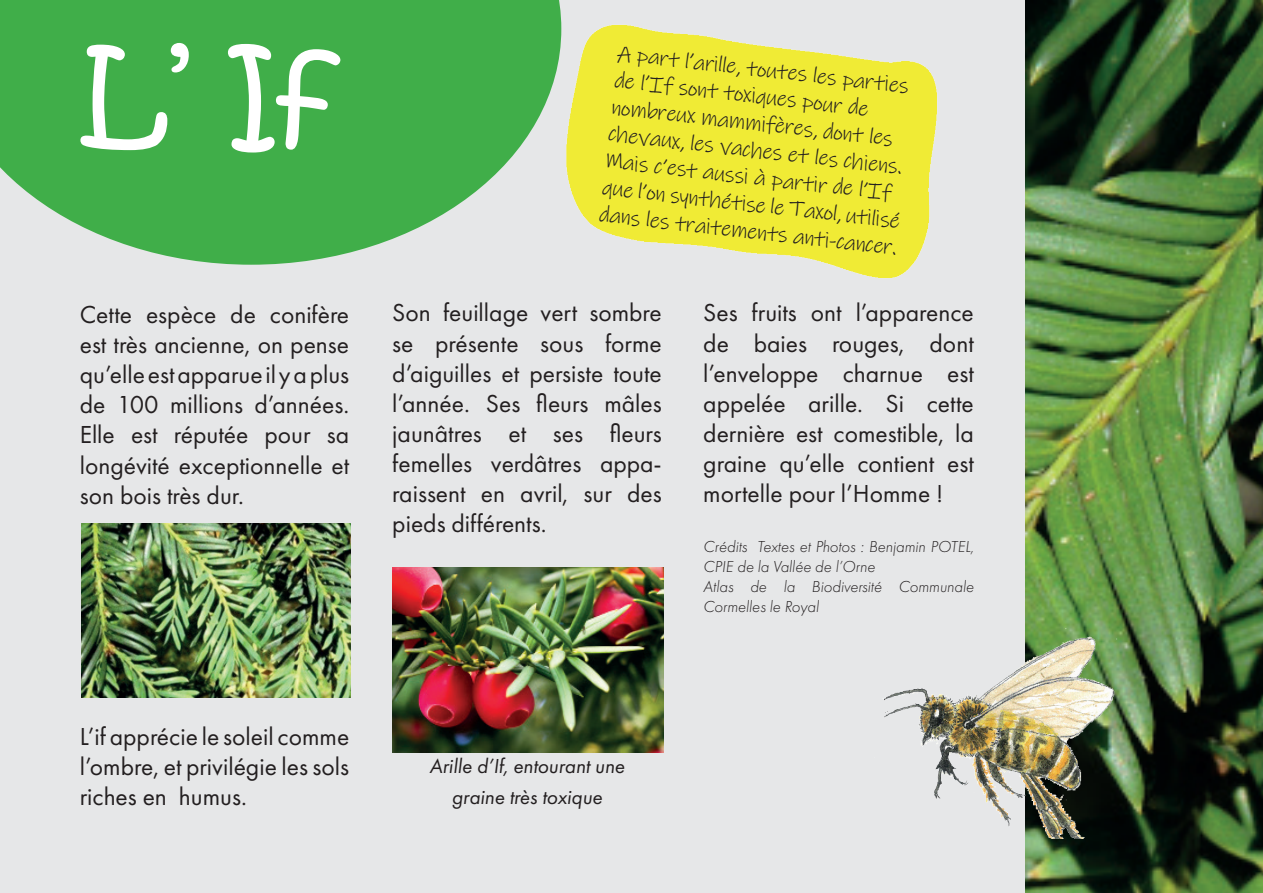
<style>
.page{position:relative;width:1263px;height:893px;background:#fff}
.page>*{position:absolute;margin:0;border:0;box-sizing:border-box;transform-origin:0 0}
.t1{font:120px "Kristen ITC";color:#fff}
.t2{font:25.5px/30.2px "Futura PT";color:#231f20;text-align:justify}
.t3{font:22.5px/27px "Ink Free";color:#231f20}
.t4{font:italic 21px/30.2px "Futura PT";color:#231f20;text-align:center}
.t5{font:italic 300 16.5px/19.8px "Futura PT";color:#231f20}
</style>
<div class="page">
<div style="left:0;top:0;width:1026px;height:893px;background:#e6e7e8"></div>
<svg style="left:0;top:0;width:561px;height:265px;background:#59b661"></svg>
<img style="left:559px;top:22px;width:380px;height:266px">
<img style="left:1026px;top:0;width:237px;height:893px">
<img style="left:81px;top:524px;width:270px;height:173px">
<img style="left:393px;top:567px;width:270px;height:186px">
<img style="left:867px;top:628px;width:272px;height:210px">
<h1 class="t1" style="left:81px;top:14px;width:255px">L’ If</h1>
<p class="t2" style="left:80px;top:299px;width:271px">Cette espèce de conifère est très ancienne, on pense qu’elle est apparue il y a plus de 100 millions d’années.<br>Elle est réputée pour sa longévité exceptionnelle et son bois très dur.</p>
<p class="t3" style="left:617px;top:40px;width:301px;rotate:6deg">A part l’arille, toutes les parties de l’If sont toxiques pour de nombreux mammifères, dont les chevaux, les vaches et les chiens.<br>Mais c’est aussi à partir de l’If que l’on synthétise le Taxol, utilisé dans les traitements anti-cancer.</p>
<p class="t2" style="left:392px;top:298px;width:271px">Son feuillage vert sombre se présente sous forme d’aiguilles et persiste toute l’année. Ses fleurs mâles jaunâtres et ses fleurs femelles verdâtres appa&shy;raissent en avril, sur des pieds différents.</p>
<p class="t2" style="left:703px;top:298px;width:272px">Ses fruits ont l’apparence de baies rouges, dont l’enveloppe charnue est appelée arille. Si cette dernière est comestible, la graine qu’elle contient est mortelle pour l’Homme !</p>
<p class="t5" style="left:703px;top:537px;width:272px">Crédits Textes et Photos : Benjamin POTEL,<br>CPIE de la Vallée de l’Orne<br>Atlas de la Biodiversité Communale<br>Cormelles le Royal</p>
<p class="t2" style="left:80px;top:721px;width:271px">L’if apprécie le soleil comme l’ombre, et privilégie les sols riches en humus.</p>
<p class="t4" style="left:429px;top:751px;width:197px">Arille d’If, entourant une graine très toxique</p>
</div>
